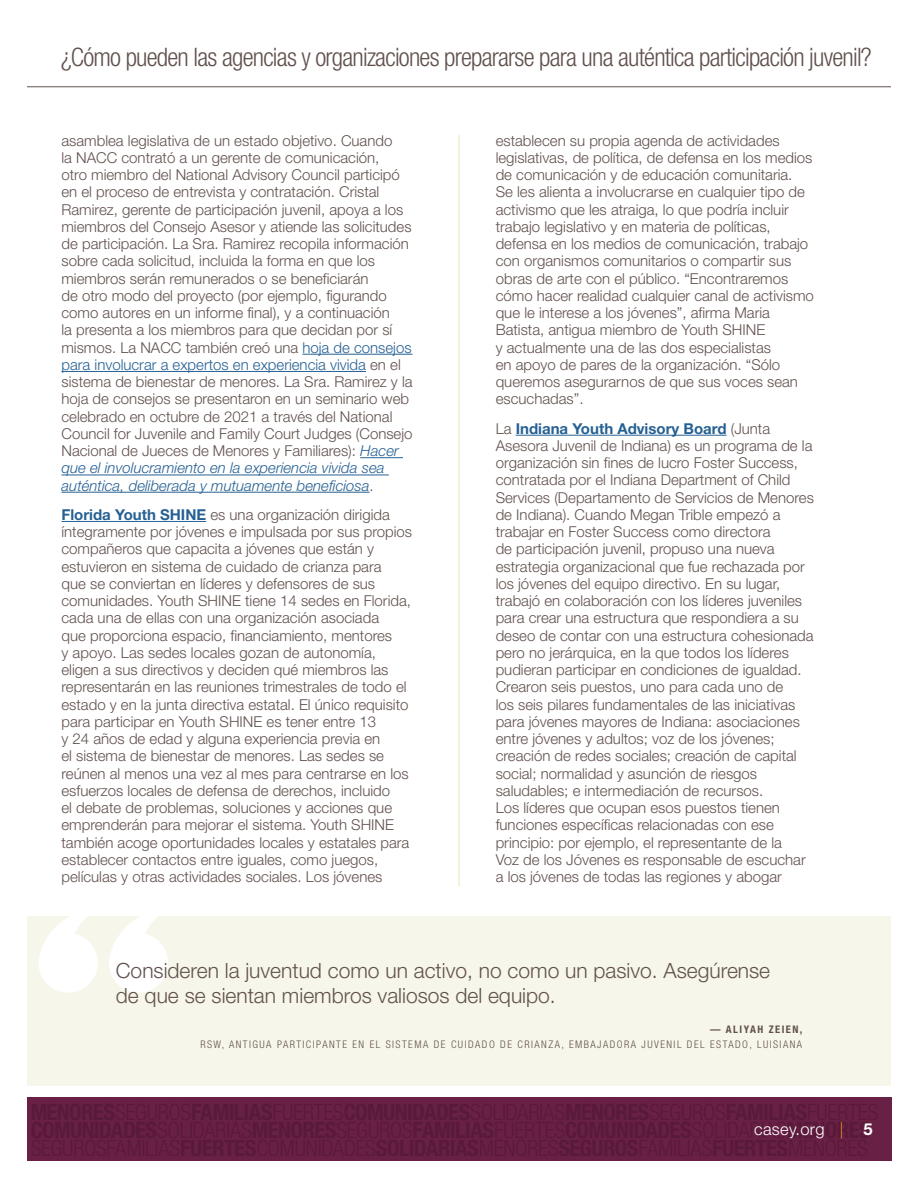
<style>
.page{position:relative;width:918px;height:1188px;background:#fff}
.page>*{position:absolute;margin:0;border:0;box-sizing:border-box;transform-origin:0 0}
.t1{font:300 condensed 25.5px "Helvetica Neue LT Std";letter-spacing:-.03em;color:#61514d}
.box_body{font:300 21px/25.2px "Helvetica Neue LT Std";color:#61514d}
.t2{font:300 16.5px "Helvetica Neue LT Std";letter-spacing:.02em;color:#fff}
.body{font:300 15px/17.2px "Helvetica Neue LT Std";color:#61514d}
.body-2{font:300 condensed 10.5px/15px "Helvetica Neue LT Std";letter-spacing:.14em;color:#61514d;text-align:right}
.s1{color:#266193}
.s2{font-style:italic;color:#266193}
.s3{font-weight:700;color:#266193}
.s4{font-weight:700}
.s5{color:#f18a21}
</style>
<div class="page">
<div style="left:27px;top:1098px;width:864px;height:63px;background:#692045"></div>
<hr style="left:27px;top:86px;width:864px;height:1px;background:#61514d">
<hr style="left:459px;top:135px;width:1px;height:751px;background:#e9e7b7">
<hr style="left:302px;top:354px;width:111px;height:1px;background:#266193">
<hr style="left:62px;top:371px;width:304px;height:1px;background:#266193">
<hr style="left:360px;top:457px;width:43px;height:1px;background:#266193">
<hr style="left:62px;top:475px;width:327px;height:1px;background:#266193">
<hr style="left:62px;top:492px;width:308px;height:1px;background:#266193">
<hr style="left:62px;top:521px;width:144px;height:1px;background:#266193">
<hr style="left:516px;top:435px;width:211px;height:1px;background:#266193">
<div style="left:27px;top:916px;width:864px;height:170px;background:#f7f6eb"></div>
<svg style="left:39px;top:916px;width:129px;height:77px"></svg>
<h1 class="t1" style="left:61px;top:42px;width:812px">¿Cómo pueden las agencias y organizaciones prepararse para una auténtica participación juvenil?</h1>
<p class="body" style="left:62px;top:131px;width:353px">asamblea legislativa de un estado objetivo. Cuando<br>la NACC contrató a un gerente de comunicación,<br>otro miembro del National Advisory Council participó en el proceso de entrevista y contratación. Cristal Ramirez, gerente de participación juvenil, apoya a los miembros del Consejo Asesor y atiende las solicitudes de participación. La Sra. Ramirez recopila información sobre cada solicitud, incluida la forma en que los miembros serán remunerados o se beneficiarán<br>de otro modo del proyecto (por ejemplo, figurando como autores en un informe final), y a continuación<br>la presenta a los miembros para que decidan por sí mismos. La NACC también creó una <span class="s1">hoja de consejos para involucrar a expertos en experiencia vivida</span> en el sistema de bienestar de menores. La Sra. Ramirez y la hoja de consejos se presentaron en un seminario web celebrado en octubre de 2021 a través del National Council for Juvenile and Family Court Judges (Consejo Nacional de Jueces de Menores y Familiares): <span class="s2">Hacer que el involucramiento en la experiencia vivida sea auténtica, deliberada y mutuamente beneficiosa</span>.</p>
<p class="body" style="left:62px;top:506px;width:352px"><span class="s3">Florida Youth SHINE</span> es una organización dirigida íntegramente por jóvenes e impulsada por sus propios compañeros que capacita a jóvenes que están y estuvieron en sistema de cuidado de crianza para<br>que se conviertan en líderes y defensores de sus comunidades. Youth SHINE tiene 14 sedes en Florida, cada una de ellas con una organización asociada<br>que proporciona espacio, financiamiento, mentores<br>y apoyo. Las sedes locales gozan de autonomía, eligen a sus directivos y deciden qué miembros las representarán en las reuniones trimestrales de todo el estado y en la junta directiva estatal. El único requisito para participar en Youth SHINE es tener entre 13<br>y 24 años de edad y alguna experiencia previa en<br>el sistema de bienestar de menores. Las sedes se reúnen al menos una vez al mes para centrarse en los esfuerzos locales de defensa de derechos, incluido<br>el debate de problemas, soluciones y acciones que emprenderán para mejorar el sistema. Youth SHINE también acoge oportunidades locales y estatales para establecer contactos entre iguales, como juegos, películas y otras actividades sociales. Los jóvenes</p>
<p class="body" style="left:496px;top:131px;width:320px">establecen su propia agenda de actividades legislativas, de política, de defensa en los medios de comunicación y de educación comunitaria.<br>Se les alienta a involucrarse en cualquier tipo de activismo que les atraiga, lo que podría incluir trabajo legislativo y en materia de políticas, defensa en los medios de comunicación, trabajo con organismos comunitarios o compartir sus obras de arte con el público. “Encontraremos cómo hacer realidad cualquier canal de activismo que le interese a los jóvenes”, afirma Maria Batista, antigua miembro de Youth SHINE<br>y actualmente una de las dos especialistas<br>en apoyo de pares de la organización. “Sólo queremos asegurarnos de que sus voces sean escuchadas”.</p>
<p class="body" style="left:496px;top:419px;width:320px">La <span class="s3">Indiana Youth Advisory Board</span> (Junta Asesora Juvenil de Indiana) es un programa de la organización sin fines de lucro Foster Success, contratada por el Indiana Department of Child Services (Departamento de Servicios de Menores de Indiana). Cuando Megan Trible empezó a trabajar en Foster Success como directora<br>de participación juvenil, propuso una nueva estrategia organizacional que fue rechazada por los jóvenes del equipo directivo. En su lugar, trabajó en colaboración con los líderes juveniles para crear una estructura que respondiera a su deseo de contar con una estructura cohesionada pero no jerárquica, en la que todos los líderes pudieran participar en condiciones de igualdad.<br>Crearon seis puestos, uno para cada uno de<br>los seis pilares fundamentales de las iniciativas para jóvenes mayores de Indiana: asociaciones entre jóvenes y adultos; voz de los jóvenes; creación de redes sociales; creación de capital social; normalidad y asunción de riesgos saludables; e intermediación de recursos.<br>Los líderes que ocupan esos puestos tienen funciones específicas relacionadas con ese principio: por ejemplo, el representante de la<br>Voz de los Jóvenes es responsable de escuchar a los jóvenes de todas las regiones y abogar</p>
<p class="box_body" style="left:116px;top:958px;width:656px">Consideren la juventud como un activo, no como un pasivo. Asegúrense de que se sientan miembros valiosos del equipo.</p>
<p class="body-2" style="left:200px;top:1021px;width:604px"><span class="s4">— ALIYAH ZEIEN,<br></span>RSW, ANTIGUA PARTICIPANTE EN EL SISTEMA DE CUIDADO DE CRIANZA, EMBAJADORA JUVENIL DEL ESTADO, LUISIANA</p>
<p class="t2" style="left:754px;top:1119px;width:120px">casey.org <span class="s5">|</span> <span class="s4">5</span></p>
</div>
